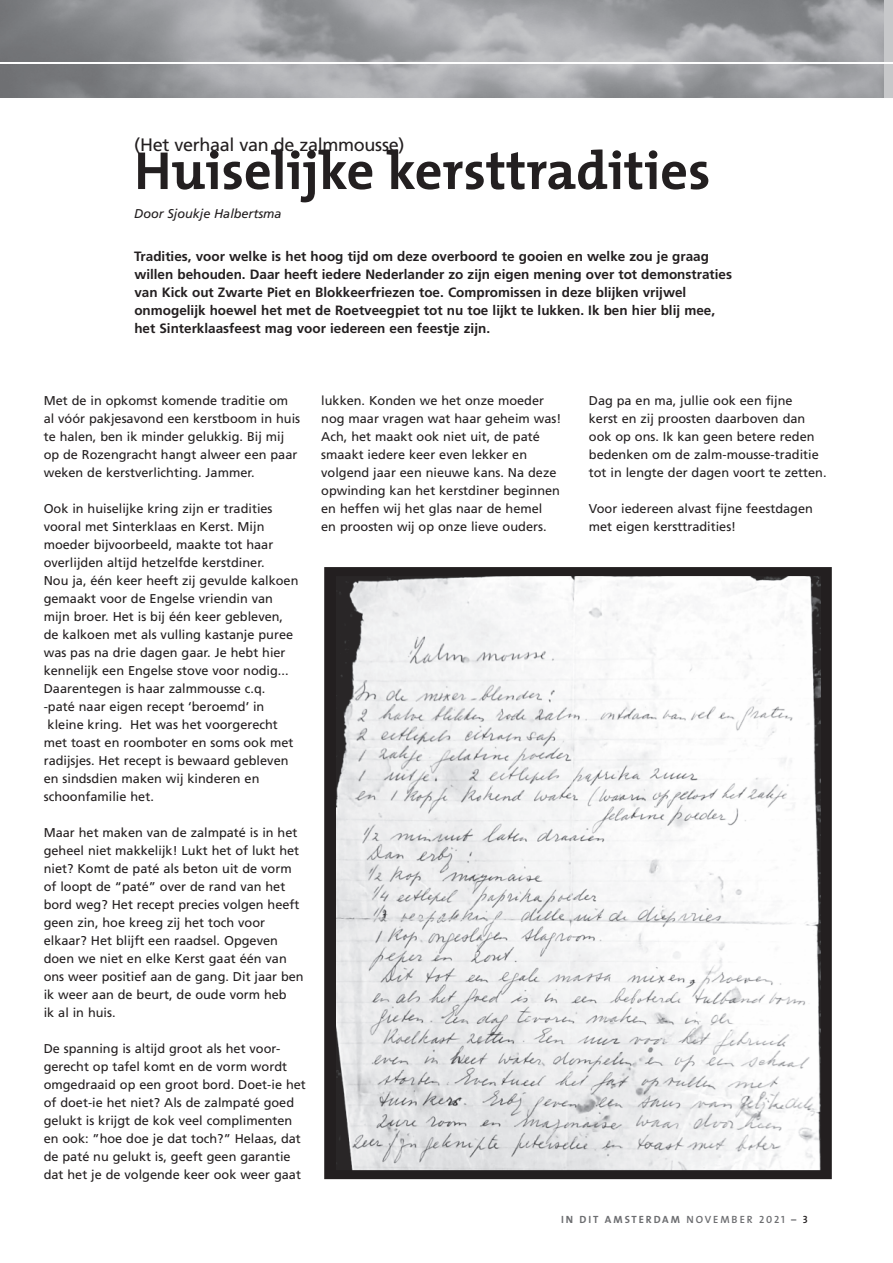
<style>
.page{position:relative;width:893px;height:1263px;background:#fff}
.page>*{position:absolute;margin:0;border:0;box-sizing:border-box;transform-origin:0 0}
.t1{font:700 54px "The Mix";color:#231f20}
.t2{font:18px "Frutiger";letter-spacing:-.015em;color:#231f20}
.t3{font:700 13.5px/18px "Frutiger";color:#231f20}
.t4{font:12.75px/18px "Frutiger";color:#231f20}
.t5{font:italic 12.75px "Frutiger";letter-spacing:-.005em;color:#231f20}
.t6{font:700 10.5px "The Mix";letter-spacing:.18em;color:#6c6d70}
.s1{font-weight:600}
.s2{font-family:"The Mix Semi Bold Caps";font-weight:400}
.s3{font-family:"The Mix Semi Bold Caps";font-weight:400;color:#231f20}
</style>
<div class="page">
<img style="left:337px;top:577px;width:483px;height:592px">
<div style="left:324px;top:567px;width:508px;height:612px;border:9px solid #231f20"></div>
<h2 class="t2" style="left:134px;top:137px;width:272px">(Het verhaal van de zalmmousse)</h2>
<h1 class="t1" style="left:134px;top:153px;width:578px">Huiselijke kersttradities</h1>
<p class="t5" style="left:134px;top:208px;width:149px">Door Sjoukje Halbertsma</p>
<p class="t3" style="left:134px;top:248px;width:599px">Tradities, voor welke is het hoog tijd om deze overboord te gooien en welke zou je graag willen behouden. Daar heeft iedere Nederlander zo zijn eigen mening over tot demonstraties van Kick out Zwarte Piet en Blokkeerfriezen toe. Compromissen in deze blijken vrijwel onmogelijk hoewel het met de Roetveegpiet tot nu toe lijkt te lukken. Ik ben hier blij mee, het Sinterklaasfeest mag voor iedereen een feestje zijn.</p>
<p class="t4" style="left:44px;top:393px;width:258px">Met de in opkomst komende traditie om al vóór pakjesavond een kerstboom in huis te halen, ben ik minder gelukkig. Bij mij op de Rozengracht hangt alweer een paar weken de kerstverlichting. Jammer.</p>
<p class="t4" style="left:44px;top:501px;width:230px">Ook in huiselijke kring zijn er tradities</p>
<p class="t4" style="left:44px;top:519px;width:222px">vooral met Sinterklaas en Kerst. Mijn</p>
<p class="t4" style="left:44px;top:537px;width:231px">moeder bijvoorbeeld, maakte tot haar</p>
<p class="t4" style="left:44px;top:555px;width:222px">overlijden altijd hetzelfde kerstdiner.</p>
<p class="t4" style="left:44px;top:573px;width:256px">Nou ja, één keer heeft zij gevulde kalkoen</p>
<p class="t4" style="left:44px;top:591px;width:231px">gemaakt voor de Engelse vriendin van</p>
<p class="t4" style="left:44px;top:609px;width:241px">mijn broer. Het is bij één keer gebleven,</p>
<p class="t4" style="left:44px;top:627px;width:251px">de kalkoen met als vulling kastanje puree</p>
<p class="t4" style="left:44px;top:645px;width:243px">was pas na drie dagen gaar. Je hebt hier</p>
<p class="t4" style="left:44px;top:663px;width:246px">kennelijk een Engelse stove voor nodig...</p>
<p class="t4" style="left:44px;top:681px;width:223px">Daarentegen is haar zalmmousse c.q.</p>
<p class="t4" style="left:44px;top:699px;width:222px">-paté naar eigen recept ‘beroemd’ in</p>
<p class="t4" style="left:48px;top:717px;width:232px">kleine kring. Het was het voorgerecht</p>
<p class="t4" style="left:44px;top:735px;width:251px">met toast en roomboter en soms ook met</p>
<p class="t4" style="left:44px;top:753px;width:246px">radijsjes. Het recept is bewaard gebleven</p>
<p class="t4" style="left:44px;top:771px;width:217px">en sindsdien maken wij kinderen en</p>
<p class="t4" style="left:44px;top:789px;width:112px">schoonfamilie het.</p>
<p class="t4" style="left:44px;top:825px;width:262px">Maar het maken van de zalmpaté is in het geheel niet makkelijk! Lukt het of lukt het niet? Komt de paté als beton uit de vorm of loopt de “paté” over de rand van het bord weg? Het recept precies volgen heeft geen zin, hoe kreeg zij het toch voor elkaar? Het blijft een raadsel. Opgeven doen we niet en elke Kerst gaat één van ons weer positief aan de gang. Dit jaar ben ik weer aan de beurt, de oude vorm heb<br>ik al in huis.</p>
<p class="t4" style="left:44px;top:1041px;width:264px">De spanning is altijd groot als het voor&shy;gerecht op tafel komt en de vorm wordt omgedraaid op een groot bord. Doet-ie het of doet-ie het niet? Als de zalmpaté goed gelukt is krijgt de kok veel complimenten en ook: ”hoe doe je dat toch?” Helaas, dat de paté nu gelukt is, geeft geen garantie dat het je de volgende keer ook weer gaat</p>
<p class="t4" style="left:321px;top:393px;width:242px">lukken. Konden we het onze moeder nog maar vragen wat haar geheim was!<br>Ach, het maakt ook niet uit, de paté smaakt iedere keer even lekker en volgend jaar een nieuwe kans. Na deze opwinding kan het kerstdiner beginnen en heffen wij het glas naar de hemel<br>en proosten wij op onze lieve ouders.</p>
<p class="t4" style="left:589px;top:393px;width:239px">Dag pa en ma, jullie ook een fijne<br>kerst en zij proosten daarboven dan ook op ons. Ik kan geen betere reden bedenken om de zalm-mousse-traditie tot in lengte der dagen voort te zetten.</p>
<p class="t4" style="left:589px;top:501px;width:226px">Voor iedereen alvast fijne feestdagen met eigen kersttradities!</p>
<p class="t6" style="left:561px;top:1216px;width:248px">IN DIT AMSTERDAM <span class="s1">NOVEMBER</span> <span class="s2">2021</span> – <span class="s3">3</span></p>
</div>
